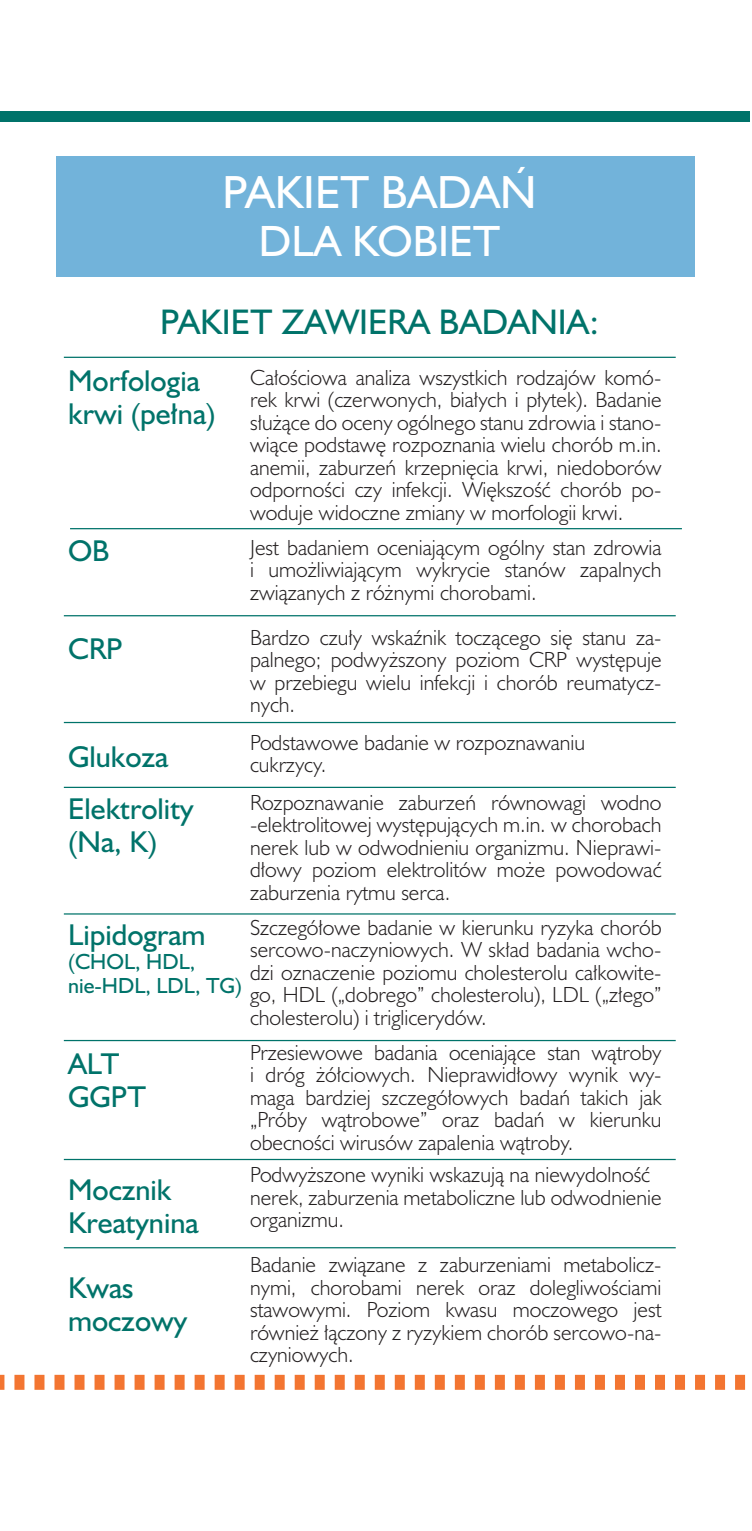
<style>
.page{position:relative;width:752px;height:1531px;background:#fff}
.page>*{position:absolute;margin:0;border:0;box-sizing:border-box;transform-origin:0 0}
.t1{font:42.5px "Humanst 521 PL";color:#fff}
.t2{font:40px "Humanst 521 PL";color:#fff}
.t3{font:32.5px "Humanst 521 PL";color:#00736a}
.t4{font:27.5px/33px "Humanst 521 PL";color:#00736a}
.t5{font:300 20px/22.5px "Humanst 521 Lt PL";color:#231f20;text-align:justify}
.t6{font:20px/24px "Humanst 521 PL";color:#00736a}
</style>
<div class="page">
<div style="left:0;top:111px;width:749px;height:11px;background:#00736a"></div>
<hr style="left:70px;top:528px;width:611px;height:1px;background:#00736a">
<hr style="left:64px;top:357px;width:611px;height:1px;background:#00736a">
<hr style="left:64px;top:615px;width:611px;height:1px;background:#00736a">
<hr style="left:64px;top:722px;width:611px;height:1px;background:#00736a">
<div style="left:57px;top:156px;width:637px;height:120px;background:#72b3da"></div>
<hr style="left:64px;top:787px;width:611px;height:1px;background:#00736a">
<hr style="left:64px;top:913px;width:611px;height:1px;background:#00736a">
<hr style="left:64px;top:1040px;width:611px;height:1px;background:#00736a">
<hr style="left:64px;top:1159px;width:611px;height:1px;background:#00736a">
<hr style="left:64px;top:1247px;width:611px;height:1px;background:#00736a">
<svg style="left:0;top:1375px;width:746px;height:15px"></svg>
<h1 class="t1" style="left:222px;top:163px;width:315px">PAKIET BADAŃ</h1>
<h2 class="t2" style="left:259px;top:213px;width:243px">DLA KOBIET</h2>
<h3 class="t3" style="left:160px;top:300px;width:439px">PAKIET ZAWIERA BADANIA:</h3>
<h3 class="t4" style="left:68px;top:363px;width:149px">Morfologia krwi (pełna)</h3>
<p class="t5" style="left:250px;top:365px;width:413px">Całościowa analiza wszystkich rodzajów komó&shy;rek krwi (czerwonych, białych i płytek). Badanie służące do oceny ogólnego stanu zdrowia i stano&shy;wiące podstawę rozpoznania wielu chorób m.in. anemii, zaburzeń krzepnięcia krwi, niedoborów odporności czy infekcji. Większość chorób po&shy;woduje widoczne zmiany w morfologii krwi.</p>
<p class="t5" style="left:250px;top:535px;width:413px">Jest badaniem oceniającym ogólny stan zdrowia i umożliwiającym wykrycie stanów zapalnych związanych z różnymi chorobami.</p>
<p class="t5" style="left:250px;top:625px;width:413px">Bardzo czuły wskaźnik toczącego się stanu za&shy;palnego; podwyższony poziom CRP występuje w przebiegu wielu infekcji i chorób reumatycz&shy;nych.</p>
<p class="t5" style="left:250px;top:730px;width:336px">Podstawowe badanie w rozpoznawaniu cukrzycy.</p>
<p class="t5" style="left:250px;top:790px;width:413px">Rozpoznawanie zaburzeń równowagi wodno -elektrolitowej występujących m.in. w chorobach nerek lub w odwodnieniu organizmu. Nieprawi&shy;dłowy poziom elektrolitów może powodować zaburzenia rytmu serca.</p>
<p class="t5" style="left:250px;top:915px;width:413px">Szczegółowe badanie w kierunku ryzyka chorób sercowo-naczyniowych. W skład badania wcho&shy;dzi oznaczenie poziomu cholesterolu całkowite&shy;go, HDL („dobrego” cholesterolu), LDL („złego” cholesterolu) i triglicerydów.</p>
<p class="t5" style="left:250px;top:1040px;width:413px">Przesiewowe badania oceniające stan wątroby i dróg żółciowych. Nieprawidłowy wynik wy&shy;maga bardziej szczegółowych badań takich jak „Próby wątrobowe” oraz badań w kierunku obecności wirusów zapalenia wątroby.</p>
<p class="t5" style="left:250px;top:1163px;width:413px;text-align:left">Podwyższone wyniki wskazują na niewydolność nerek, zaburzenia metaboliczne lub odwodnienie organizmu.</p>
<p class="t5" style="left:250px;top:1253px;width:413px">Badanie związane z zaburzeniami metabolicz&shy;nymi, chorobami nerek oraz dolegliwościami stawowymi. Poziom kwasu moczowego jest również łączony z ryzykiem chorób sercowo-na&shy;czyniowych.</p>
<h3 class="t4" style="left:68px;top:534px;width:43px">OB</h3>
<h3 class="t4" style="left:68px;top:632px;width:56px">CRP</h3>
<h3 class="t4" style="left:68px;top:729px;width:127px;line-height:52.5px">Glukoza<br>Elektrolity</h3>
<h3 class="t4" style="left:68px;top:825px;width:91px">(Na, K)</h3>
<h3 class="t4" style="left:68px;top:918px;width:139px">Lipidogram</h3>
<p class="t6" style="left:68px;top:949px;width:175px">(CHOL, HDL, nie-HDL, LDL, TG)</p>
<h3 class="t4" style="left:68px;top:1046px;width:79px">ALT<br>GGPT</h3>
<h3 class="t4" style="left:68px;top:1172px;width:132px">Mocznik<br>Kreatynina</h3>
<h3 class="t4" style="left:68px;top:1270px;width:121px">Kwas moczowy</h3>
</div>
